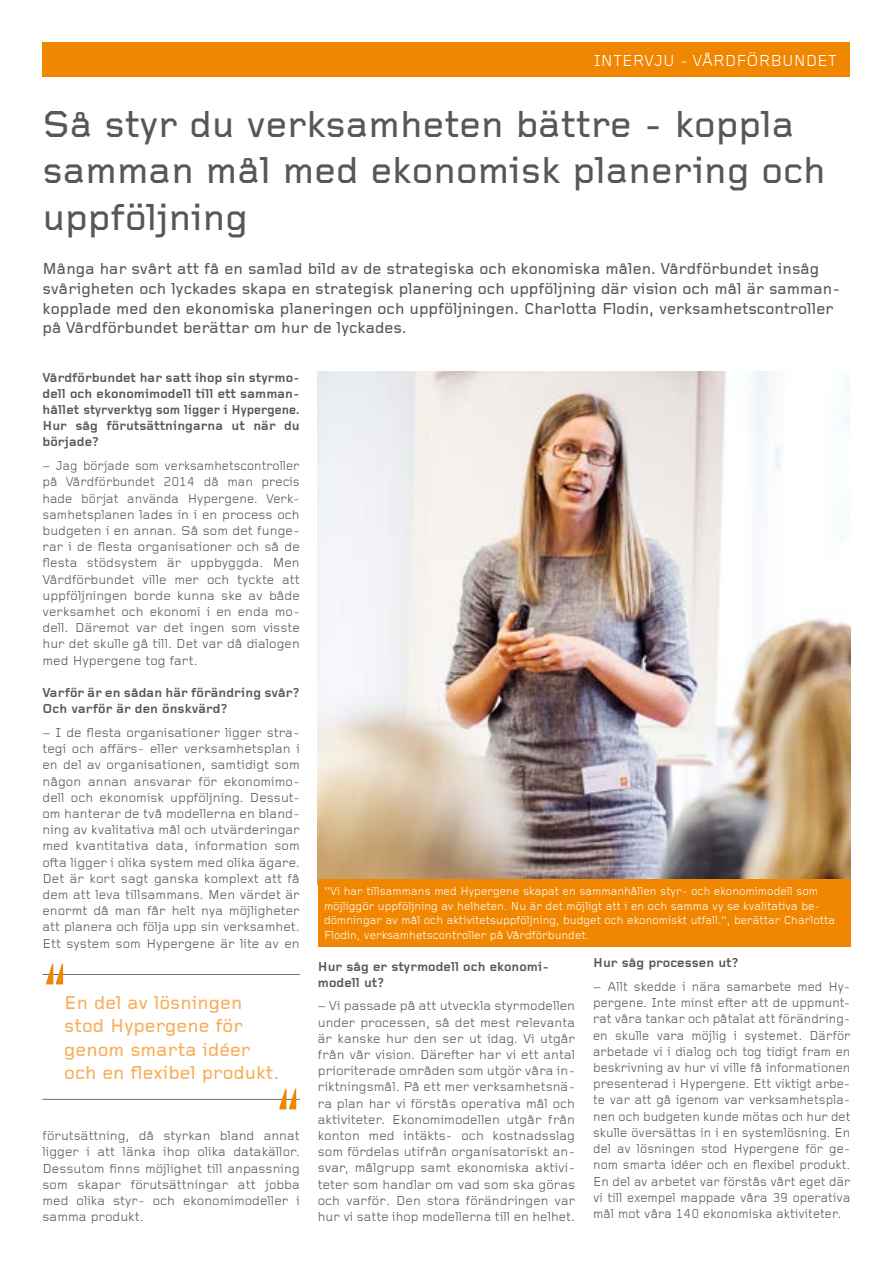
<style>
.page{position:relative;width:893px;height:1263px;background:#fff}
.page>*{position:absolute;margin:0;border:0;box-sizing:border-box;transform-origin:0 0}
.t1{font:500 39px/46.8px "Foundry Gridnik";color:#575756}
.t2{font:500 19.5px/23.4px "Foundry Gridnik";color:#f8ae5a}
.t3{font:500 16.5px/19.8px "Foundry Gridnik";color:#575756}
.t4{font:16.5px "Foundry Gridnik";color:#fff}
.t5{font:13.5px/16.2px "Foundry Gridnik";color:#575756;text-align:justify}
.t6{font:13.5px/16.2px "Foundry Gridnik";color:#575756;text-align:justify;scale:.95 1}
.t7{font:700 13.5px/16.2px "Foundry Gridnik";color:#575756}
.t8{font:12px/14.4px "Foundry Gridnik";color:#fff}
</style>
<div class="page">
<div style="left:43px;top:43px;width:807px;height:34px;background:#f18700"></div>
<img style="left:318px;top:372px;width:532px;height:507px">
<div style="left:318px;top:879px;width:532px;height:68px;background:#f18700"></div>
<hr style="left:42px;top:974px;width:258px;height:1px;background:#706f6f">
<hr style="left:42px;top:1099px;width:258px;height:1px;background:#706f6f">
<svg style="left:46px;top:964px;width:17px;height:20px"></svg>
<svg style="left:279px;top:1089px;width:17px;height:20px"></svg>
<p class="t4" style="left:594px;top:49px;width:245px">INTERVJU - VÅRDFÖRBUNDET</p>
<h1 class="t1" style="left:43px;top:100px;width:785px">Så styr du verksamheten bättre - koppla samman mål med ekonomisk planering och uppföljning</h1>
<p class="t3" style="left:43px;top:258px;width:800px">Många har svårt att få en samlad bild av de strategiska och ekonomiska målen. Vårdförbundet insåg svårigheten och lyckades skapa en strategisk planering och uppföljning där vision och mål är samman&shy;kopplade med den ekonomiska planeringen och uppföljningen. Charlotta Flodin, verksamhetscontroller på Vårdförbundet berättar om hur de lyckades.</p>
<p class="t7" style="left:43px;top:369px;width:259px;text-align:justify">Vårdförbundet har satt ihop sin styrmo&shy;dell och ekonomimodell till ett samman&shy;hållet styrverktyg som ligger i Hypergene.<br>Hur såg förutsättningarna ut när du började?</p>
<p class="t6" style="left:43px;top:457px;width:272px">– Jag började som verksamhetscontroller på Vårdförbundet 2014 då man precis hade börjat använda Hypergene. Verk&shy;samhetsplanen lades in i en process och budgeten i en annan. Så som det funge&shy;rar i de flesta organisationer och så de flesta stödsystem är uppbyggda. Men Vårdförbundet ville mer och tyckte att uppföljningen borde kunna ske av både verksamhet och ekonomi i en enda mo&shy;dell. Däremot var det ingen som visste hur det skulle gå till. Det var då dialogen med Hypergene tog fart.</p>
<p class="t7" style="left:43px;top:684px;width:259px">Varför är en sådan här förändring svår?<br>Och varför är den önskvärd?</p>
<p class="t5" style="left:43px;top:724px;width:259px">– I de flesta organisationer ligger stra&shy;tegi och affärs- eller verksamhetsplan i en del av organisationen, samtidigt som någon annan ansvarar för ekonomimo&shy;dell och ekonomisk uppföljning. Dessut&shy;om hanterar de två modellerna en bland&shy;ning av kvalitativa mål och utvärderingar med kvantitativa data, information som ofta ligger i olika system med olika ägare.<br>Det är kort sagt ganska komplext att få dem att leva tillsammans. Men värdet är enormt då man får helt nya möjligheter att planera och följa upp sin verksamhet.<br>Ett system som Hypergene är lite av en</p>
<h2 class="t2" style="left:64px;top:990px;width:217px">En del av lösningen stod Hypergene för genom smarta idéer och en flexibel produkt.</h2>
<p class="t5" style="left:43px;top:1127px;width:259px">förutsättning, då styrkan bland annat ligger i att länka ihop olika datakällor.<br>Dessutom finns möjlighet till anpassning som skapar förutsättningar att jobba med olika styr- och ekonomimodeller i samma produkt.</p>
<p class="t8" style="left:324px;top:884px;width:512px">”Vi har tillsammans med Hypergene skapat en sammanhållen styr- och ekonomimodell som möjliggör uppföljning av helheten. Nu är det möjligt att i en och samma vy se kvalitativa be&shy;dömningar av mål och aktivitetsuppföljning, budget och ekonomiskt utfall.”, berättar Charlotta Flodin, verksamhetscontroller på Vårdförbundet.</p>
<p class="t7" style="left:318px;top:958px;width:233px">Hur såg er styrmodell och ekonomi&shy;modell ut?</p>
<p class="t5" style="left:318px;top:997px;width:259px">– Vi passade på att utveckla styrmodellen under processen, så det mest relevanta är kanske hur den ser ut idag. Vi utgår från vår vision. Därefter har vi ett antal prioriterade områden som utgör våra in&shy;riktningsmål. På ett mer verksamhetsnä&shy;ra plan har vi förstås operativa mål och aktiviteter. Ekonomimodellen utgår från konton med intäkts- och kostnadsslag som fördelas utifrån organisatoriskt an&shy;svar, målgrupp samt ekonomiska aktivi&shy;teter som handlar om vad som ska göras och varför. Den stora förändringen var hur vi satte ihop modellerna till en helhet.</p>
<p class="t7" style="left:593px;top:955px;width:147px">Hur såg processen ut?</p>
<p class="t5" style="left:593px;top:978px;width:259px">– Allt skedde i nära samarbete med Hy&shy;pergene. Inte minst efter att de uppmunt&shy;rat våra tankar och påtalat att förändring&shy;en skulle vara möjlig i systemet. Därför arbetade vi i dialog och tog tidigt fram en beskrivning av hur vi ville få informationen presenterad i Hypergene. Ett viktigt arbe&shy;te var att gå igenom var verksamhetspla&shy;nen och budgeten kunde mötas och hur det skulle översättas in i en systemlösning. En del av lösningen stod Hypergene för ge&shy;nom smarta idéer och en flexibel produkt.<br>En del av arbetet var förstås vårt eget där vi till exempel mappade våra 39 operativa mål mot våra 140 ekonomiska aktiviteter.</p>
</div>
